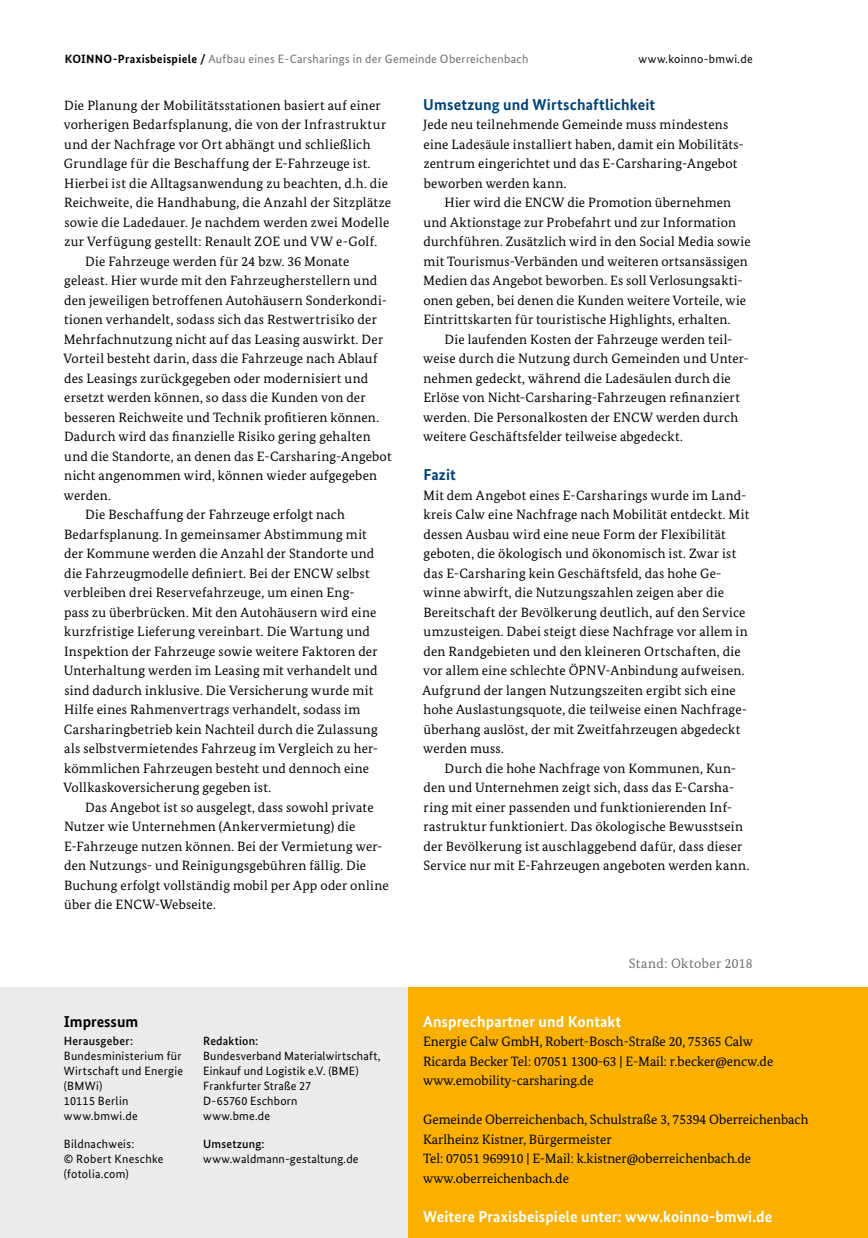
<style>
.page{position:relative;width:868px;height:1238px;background:#fff}
.page>*{position:absolute;margin:0;border:0;box-sizing:border-box;transform-origin:0 0}
.t1{font:700 15.75px "Bundes Sans";letter-spacing:.005em;color:#fff}
.t2{font:700 15.75px "Bundes Sans";letter-spacing:.01em;color:#004376}
.t3{font:700 15.75px "Bundes Sans";color:#000}
.t4{font:13.5px/19.5px "Bundes Serif";letter-spacing:.015em;color:#000}
.t5{font:13.5px "Bundes Serif";letter-spacing:.03em;color:#6e6e6e}
.t6{font:12px/15px "Bundes Sans";letter-spacing:.02em;color:#000}
.t7{font:12px "Bundes Sans";letter-spacing:.025em;color:#6e6e6e}
.t8{font:500 12px "Bundes Sans";letter-spacing:.015em;color:#000}
.t9{font:700 12px "Bundes Sans";color:#000}
.s1{font-weight:700;color:#000}
</style>
<div class="page">
<div style="left:0;top:987px;width:408px;height:250px;background:#eaebeb"></div>
<div style="left:408px;top:987px;width:459px;height:250px;background:#f9b000"></div>
<p class="t9" style="left:65px;top:52px;width:9px">KOINNO</p>
<p class="t7" style="left:113px;top:52px;width:417px"><span class="s1">-Praxisbeispiele /</span> Aufbau eines E-Carsharings in der Gemeinde Oberreichenbach</p>
<p class="t6" style="left:638px;top:52px;width:116px">www.koinno-bmwi.de</p>
<p class="t4" style="left:64px;top:95px;width:318px">Die Planung der Mobilitätsstationen basiert auf einer</p>
<p class="t4" style="left:64px;top:114px;width:324px">vorherigen Bedarfsplanung, die von der Infrastruktur</p>
<p class="t4" style="left:64px;top:134px;width:308px">und der Nachfrage vor Ort abhängt und schließlich</p>
<p class="t4" style="left:64px;top:153px;width:308px">Grundlage für die Beschaffung der E-Fahrzeuge ist.</p>
<p class="t4" style="left:64px;top:173px;width:325px">Hierbei ist die Alltagsanwendung zu beachten, d.h. die</p>
<p class="t4" style="left:64px;top:192px;width:328px">Reichweite, die Handhabung, die Anzahl der Sitzplätze</p>
<p class="t4" style="left:64px;top:212px;width:326px">sowie die Ladedauer. Je nachdem werden zwei Modelle</p>
<p class="t4" style="left:64px;top:231px;width:314px">zur Verfügung gestellt: Renault ZOE und VW e-Golf.</p>
<p class="t4" style="left:85px;top:251px;width:265px">Die Fahrzeuge werden für 24 bzw. 36 Monate</p>
<p class="t4" style="left:64px;top:270px;width:314px">geleast. Hier wurde mit den Fahrzeugherstellern und</p>
<p class="t4" style="left:64px;top:290px;width:324px">den jeweiligen betroffenen Autohäusern Sonderkondi-</p>
<p class="t4" style="left:64px;top:309px;width:314px">tionen verhandelt, sodass sich das Restwertrisiko der</p>
<p class="t4" style="left:64px;top:329px;width:321px">Mehrfachnutzung nicht auf das Leasing auswirkt. Der</p>
<p class="t4" style="left:63px;top:348px;width:315px">Vorteil besteht darin, dass die Fahrzeuge nach Ablauf</p>
<p class="t4" style="left:64px;top:368px;width:305px">des Leasings zurückgegeben oder modernisiert und</p>
<p class="t4" style="left:64px;top:387px;width:303px">ersetzt werden können, so dass die Kunden von der</p>
<p class="t4" style="left:64px;top:407px;width:316px">besseren Reichweite und Technik profitieren können.</p>
<p class="t4" style="left:64px;top:426px;width:308px">Dadurch wird das finanzielle Risiko gering gehalten</p>
<p class="t4" style="left:64px;top:446px;width:329px">und die Standorte, an denen das E-Carsharing-Angebot</p>
<p class="t4" style="left:64px;top:465px;width:314px">nicht angenommen wird, können wieder aufgegeben</p>
<p class="t4" style="left:64px;top:485px;width:49px">werden.</p>
<p class="t4" style="left:85px;top:504px;width:261px">Die Beschaffung der Fahrzeuge erfolgt nach</p>
<p class="t4" style="left:64px;top:524px;width:304px">Bedarfsplanung. In gemeinsamer Abstimmung mit</p>
<p class="t4" style="left:64px;top:543px;width:311px">der Kommune werden die Anzahl der Standorte und</p>
<p class="t4" style="left:64px;top:563px;width:307px">die Fahrzeugmodelle definiert. Bei der ENCW selbst</p>
<p class="t4" style="left:64px;top:582px;width:292px">verbleiben drei Reservefahrzeuge, um einen Eng-</p>
<p class="t4" style="left:64px;top:602px;width:313px">pass zu überbrücken. Mit den Autohäusern wird eine</p>
<p class="t4" style="left:64px;top:621px;width:307px">kurzfristige Lieferung vereinbart. Die Wartung und</p>
<p class="t4" style="left:64px;top:641px;width:315px">Inspektion der Fahrzeuge sowie weitere Faktoren der</p>
<p class="t4" style="left:64px;top:660px;width:315px">Unterhaltung werden im Leasing mit verhandelt und</p>
<p class="t4" style="left:64px;top:680px;width:310px">sind dadurch inklusive. Die Versicherung wurde mit</p>
<p class="t4" style="left:64px;top:699px;width:298px">Hilfe eines Rahmenvertrags verhandelt, sodass im</p>
<p class="t4" style="left:64px;top:719px;width:315px">Carsharingbetrieb kein Nachteil durch die Zulassung</p>
<p class="t4" style="left:64px;top:738px;width:315px">als selbstvermietendes Fahrzeug im Vergleich zu her-</p>
<p class="t4" style="left:64px;top:758px;width:306px">kömmlichen Fahrzeugen besteht und dennoch eine</p>
<p class="t4" style="left:63px;top:777px;width:209px">Vollkaskoversicherung gegeben ist.</p>
<p class="t4" style="left:85px;top:797px;width:290px">Das Angebot ist so ausgelegt, dass sowohl private</p>
<p class="t4" style="left:64px;top:816px;width:293px">Nutzer wie Unternehmen (Ankervermietung) die</p>
<p class="t4" style="left:64px;top:836px;width:320px">E-Fahrzeuge nutzen können. Bei der Vermietung wer-</p>
<p class="t4" style="left:64px;top:855px;width:303px">den Nutzungs- und Reinigungsgebühren fällig. Die</p>
<p class="t4" style="left:64px;top:875px;width:326px">Buchung erfolgt vollständig mobil per App oder online</p>
<p class="t4" style="left:64px;top:894px;width:153px">über die ENCW-Webseite.</p>
<p class="t3" style="left:64px;top:1011px;width:76px">Impressum</p>
<p class="t8" style="left:64px;top:1033px;width:71px">Herausgeber:</p>
<p class="t6" style="left:64px;top:1047px;width:121px">Bundesministerium für<br>Wirtschaft und Energie (BMWi)<br>10115 Berlin www.bmwi.de</p>
<p class="t6" style="left:64px;top:1135px;width:101px">Bildnachweis:<br>© Robert Kneschke (fotolia.com)</p>
<p class="t8" style="left:203px;top:1033px;width:57px">Redaktion:</p>
<p class="t6" style="left:203px;top:1047px;width:179px">Bundesverband Materialwirtschaft,<br>Einkauf und Logistik e.V. (BME)<br>Frankfurter Straße 27<br>D-65760 Eschborn<br>www.bme.de</p>
<p class="t8" style="left:203px;top:1135px;width:63px">Umsetzung:</p>
<p class="t6" style="left:203px;top:1150px;width:157px">www.waldmann-gestaltung.de</p>
<p class="t2" style="left:423px;top:94px;width:233px">Umsetzung und Wirtschaftlichkeit</p>
<p class="t4" style="left:423px;top:114px;width:322px">Jede neu teilnehmende Gemeinde muss mindestens eine Ladesäule installiert haben, damit ein Mobilitäts&shy;zentrum eingerichtet und das E-Carsharing-Angebot beworben werden kann.</p>
<p class="t4" style="left:423px;top:192px;width:329px;text-indent:21px">Hier wird die ENCW die Promotion übernehmen und Aktionstage zur Probefahrt und zur Information durchführen. Zusätzlich wird in den Social Media sowie mit Tourismus-Verbänden und weiteren ortsansässigen Medien das Angebot beworben. Es soll Verlosungsakti&shy;onen geben, bei denen die Kunden weitere Vorteile, wie Eintrittskarten für touristische Highlights, erhalten.</p>
<p class="t4" style="left:423px;top:329px;width:327px;text-indent:21px">Die laufenden Kosten der Fahrzeuge werden teil&shy;weise durch die Nutzung durch Gemeinden und Unter&shy;nehmen gedeckt, während die Ladesäulen durch die Erlöse von Nicht-Carsharing-Fahrzeugen refinanziert werden. Die Personalkosten der ENCW werden durch weitere Geschäftsfelder teilweise abgedeckt.</p>
<p class="t2" style="left:423px;top:465px;width:34px">Fazit</p>
<p class="t4" style="left:422px;top:485px;width:328px">Mit dem Angebot eines E-Carsharings wurde im Land&shy;kreis Calw eine Nachfrage nach Mobilität entdeckt. Mit dessen Ausbau wird eine neue Form der Flexibilität geboten, die ökologisch und ökonomisch ist. Zwar ist das E-Carsharing kein Geschäftsfeld, das hohe Ge&shy;winne abwirft, die Nutzungszahlen zeigen aber die Bereitschaft der Bevölkerung deutlich, auf den Service umzusteigen. Dabei steigt diese Nachfrage vor allem in den Randgebieten und den kleineren Ortschaften, die vor allem eine schlechte ÖPNV-Anbindung aufweisen.<br>Aufgrund der langen Nutzungszeiten ergibt sich eine hohe Auslastungsquote, die teilweise einen Nachfrage&shy;überhang auslöst, der mit Zweitfahrzeugen abgedeckt werden muss.</p>
<p class="t4" style="left:423px;top:758px;width:327px;text-indent:21px">Durch die hohe Nachfrage von Kommunen, Kun&shy;den und Unternehmen zeigt sich, dass das E-Carsha&shy;ring mit einer passenden und funktionierenden Inf&shy;rastruktur funktioniert. Das ökologische Bewusstsein der Bevölkerung ist auschlaggebend dafür, dass dieser Service nur mit E-Fahrzeugen angeboten werden kann.</p>
<p class="t5" style="left:628px;top:955px;width:125px">Stand: Oktober 2018</p>
<p class="t1" style="left:423px;top:1011px;width:200px">Ansprechpartner und Kontakt</p>
<p class="t4" style="left:423px;top:1031px;width:351px">Energie Calw GmbH, Robert-Bosch-Straße 20, 75365 Calw<br>Ricarda Becker Tel: 07051 1300-63 | E-Mail: r.becker@encw.de www.emobility-carsharing.de</p>
<p class="t4" style="left:423px;top:1109px;width:387px">Gemeinde Oberreichenbach, Schulstraße 3, 75394 Oberreichenbach Karlheinz Kistner, Bürgermeister<br>Tel: 07051 969910 | E-Mail: k.kistner@oberreichenbach.de www.oberreichenbach.de</p>
<p class="t1" style="left:423px;top:1206px;width:350px">Weitere Praxisbeispiele unter: www.koinno-bmwi.de</p>
</div>
